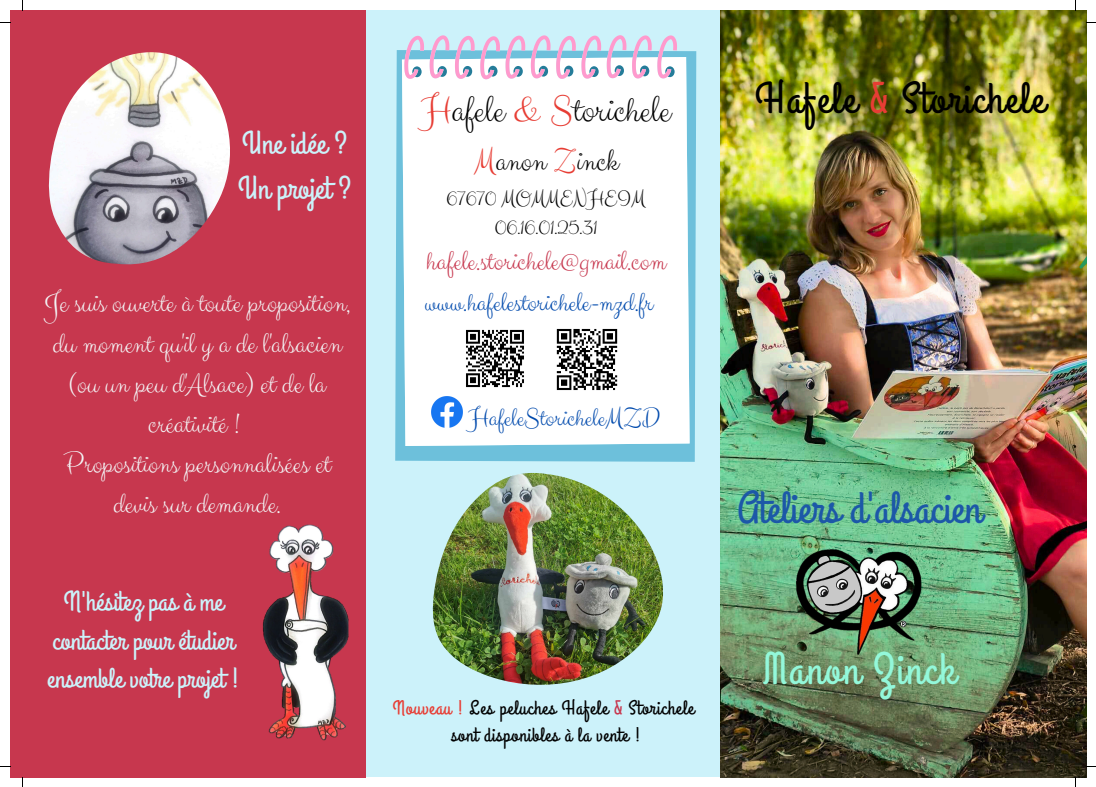
<style>
.page{position:relative;width:1096px;height:787px;background:#fff}
.page>*{position:absolute;margin:0;border:0;box-sizing:border-box;transform-origin:0 0}
.t1{font:45px "Grand Hotel";color:#1c58a8}
.t2{font:45px "Grand Hotel";letter-spacing:.04em;color:#93f8da}
.t3{font:43.75px "Grand Hotel";letter-spacing:.04em;color:#000}
.t4{font:38.88px "Clicker Script";color:#000}
.t5{font:32.62px "Clicker Script";color:#000}
.t6{font:32.12px/45px "Grand Hotel";color:#ccf2fa}
.t7{font:29.5px/40.2px "Clicker Script";color:#f3f4f5;text-align:center}
.t8{font:28.62px "Clicker Script";color:#c7374e}
.t9{font:28.12px/38.5px "Grand Hotel";color:#ccf2fa;text-align:center}
.t10{font:27.38px "Clicker Script";color:#004aad}
.t11{font:26.25px "Clicker Script";color:#004aad}
.t12{font:21.38px/29px "Clicker Script";color:#000;text-align:center}
.t13{font:20px "Grand Hotel";letter-spacing:.04em;color:#000}
.s1{color:#e73d34}
.s2{color:#c7374e}
</style>
<div class="page">
<div style="left:10px;top:10px;width:1076px;height:767px;background:#ccf2fa"></div>
<div style="left:10px;top:10px;width:356px;height:767px;background:#c7374e"></div>
<img style="left:262px;top:524px;width:87px;height:217px">
<img style="left:49px;top:52px;width:181px;height:212px">
<svg style="left:395px;top:50px;width:301px;height:412px;background:#75c4dd"></svg>
<div style="left:402px;top:57px;width:287px;height:389px;background:#fff"></div>
<svg style="left:404px;top:35px;width:273px;height:44px"></svg>
<img style="left:431px;top:397px;width:31px;height:31px">
<img style="left:433px;top:473px;width:230px;height:212px">
<img style="left:548px;top:320px;width:78px;height:78px">
<img style="left:462px;top:326px;width:65px;height:65px">
<img style="left:720px;top:10px;width:366px;height:767px">
<img style="left:780px;top:524px;width:174px;height:164px">
<img style="left:1052px;top:117px;width:34px;height:380px">
<p class="t6" style="left:238px;top:121px;width:115px">Une idée ?<br>Un projet ?</p>
<p class="t7" style="left:44px;top:284px;width:308px">Je suis ouverte à toute proposition, du moment qu'il y a de l'alsacien (ou un peu d'Alsace) et de la créativité !<br>Propositions personnalisées et devis sur demande.</p>
<h3 class="t9" style="left:47px;top:583px;width:194px">N'hésitez pas à me contacter pour étudier ensemble votre projet !</h3>
<p class="t4" style="left:422px;top:86px;width:250px"><span class="s1">H</span>afele <span class="s1">&amp; S</span>torichele</p>
<p class="t5" style="left:473px;top:141px;width:146px"><span class="s1">M</span>anon <span class="s1">Z</span>inck</p>
<p class="t12" style="left:446px;top:185px;width:200px">67670 MOMMENHEIM<br>06.16.01.25.31</p>
<p class="t8" style="left:426px;top:243px;width:241px">hafele.storichele@gmail.com</p>
<p class="t10" style="left:424px;top:286px;width:230px">www.hafelestorichele-mzd.fr</p>
<h3 class="t11" style="left:469px;top:401px;width:193px">HafeleStoricheleMZD</h3>
<p class="t13" style="left:392px;top:695px;width:303px"><span class="s1">Nouveau !</span> Les peluches Hafele <span class="s2">&amp;</span> Storichele</p>
<h1 class="t13" style="left:451px;top:722px;width:191px">sont disponibles à la vente !</h1>
<p class="t3" style="left:755px;top:70px;width:291px">Hafele <span class="s1">&amp;</span> Storichele</p>
<h3 class="t1" style="left:737px;top:480px;width:245px">Ateliers d'alsacien</h3>
<h1 class="t2" style="left:762px;top:640px;width:194px">Manon Zinck</h1>
</div>
